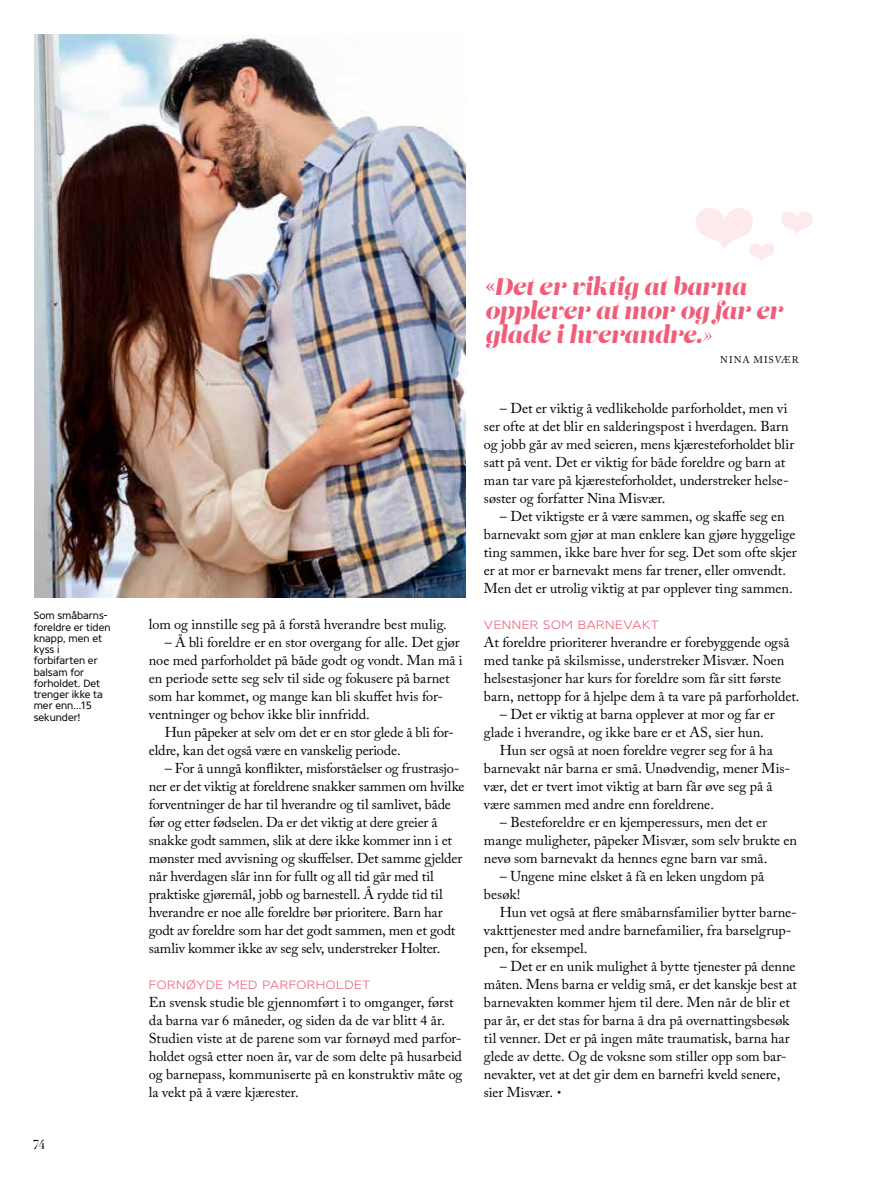
<style>
.page{position:relative;width:885px;height:1183px;background:#fff}
.page>*{position:absolute;margin:0;border:0;box-sizing:border-box;transform-origin:0 0}
.t1{font:italic 24px/24px "Lust";letter-spacing:-.01em;color:#f05d79}
.t2{font:14.25px/18px "Adobe Caslon Pro";letter-spacing:-.005em;color:#000}
.t3{font:12.75px "Didot LT Std";color:#000}
.t4{font:300 12px "Core Sans N33 Ex";letter-spacing:.05em;color:#f05d79}
.t5{font:10.5px/11.2px "Core Sans N45";color:#000}
.t6{font:9.75px "Adobe Caslon Pro";letter-spacing:.1em;color:#000}
.s1{font-family:"Adobe Caslon Pro";font-style:normal}
.s2{font-family:"Core Sans N35";font-weight:300}
</style>
<div class="page">
<img style="left:34px;top:34px;width:431px;height:563px">
<p class="t5" style="left:34px;top:610px;width:78px">Som småbarns&shy;foreldre er tiden knapp, men et kyss i forbifarten er balsam for forholdet. Det trenger ikke ta mer enn...15 sekunder!</p>
<p class="t3" style="left:33px;top:1136px;width:14px">74</p>
<p class="t2" style="left:149px;top:614px;width:299px">lom og innstille seg på å forstå hverandre best mulig.</p>
<p class="t2" style="left:149px;top:632px;width:315px;text-indent:16px">– Å bli foreldre er en stor overgang for alle. Det gjør noe med parforholdet på både godt og vondt. Man må i en periode sette seg selv til side og fokusere på barnet som har kommet, og mange kan bli skuffet hvis for&shy;ventninger og behov ikke blir innfridd.</p>
<p class="t2" style="left:149px;top:722px;width:306px;text-indent:16px">Hun påpeker at selv om det er en stor glede å bli for&shy;eldre, kan det også være en vanskelig periode.</p>
<p class="t2" style="left:149px;top:758px;width:317px;text-indent:16px">– For å unngå konflikter, misforståelser og frustrasjo&shy;ner er det viktig at foreldrene snakker sammen om hvilke forventninger de har til hverandre og til samlivet, både før og etter fødselen. Da er det viktig at dere greier å snakke godt sammen, slik at dere ikke kommer inn i et mønster med avvisning og skuf-felser. Det samme gjelder når hverdagen slår inn for fullt og all tid går med til praktiske gjøremål, jobb og barnestell. Å rydde tid til hverandre er noe alle foreldre bør prioritere. Barn har godt av foreldre som har det godt sammen, men et godt samliv kommer ikke av seg selv, understreker Holter.</p>
<p class="t4" style="left:149px;top:976px;width:223px">FORNØYDE MED PAR-FORHOLDET</p>
<p class="t2" style="left:149px;top:992px;width:315px">En svensk studie ble gjennomført i to omganger, først da barna var 6 måneder, og siden da de var blitt 4 år.<br>Studien viste at de parene som var fornøyd med parfor&shy;holdet også etter noen år, var de som delte på husarbeid og barnepass, kommuniserte på en konstruktiv måte og la vekt på å være kjærester.</p>
<h1 class="t1" style="left:485px;top:276px;width:299px"><span class="s1">«</span>Det er viktig at barna opplever at mor og far er glade i hverandre.»</h1>
<p class="t6" style="left:720px;top:354px;width:17px">Nina</p>
<p class="t6" style="left:753px;top:354px;width:47px">Mis-vær</p>
<p class="t2" style="left:484px;top:398px;width:312px;text-indent:16px">– Det er viktig å vedlikeholde parforholdet, men vi ser ofte at det blir en salderingspost i hverdagen. Barn og jobb går av med seieren, mens kjæresteforholdet blir satt på vent. Det er viktig for både foreldre og barn at man tar vare på kjæresteforholdet, understreker helse&shy;søster og forfatter Nina Misvær.</p>
<p class="t2" style="left:484px;top:506px;width:314px;text-indent:16px">– Det viktigste er å være sammen, og skaf-fe seg en barnevakt som gjør at man enklere kan gjøre hyggelige ting sammen, ikke bare hver for seg. Det som ofte skjer er at mor er barnevakt mens far trener, eller omvendt.<br>Men det er utrolig viktig at par opplever ting sammen.</p>
<p class="t4" style="left:484px;top:616px;width:176px">VENNER SOM BARNEVAKT</p>
<p class="t2" style="left:484px;top:632px;width:317px">At foreldre prioriterer hverandre er forebyggende også med tanke på skilsmisse, understreker Misvær. Noen helsestasjoner har kurs for foreldre som får sitt første barn, nettopp for å hjelpe dem å ta vare på parforholdet.</p>
<p class="t2" style="left:500px;top:704px;width:276px">– Det er viktig at barna opplever at mor og far er</p>
<p class="t2" style="left:484px;top:722px;width:281px">glade i hverandre, og ikke bare er et AS, sier hun.</p>
<p class="t2" style="left:500px;top:740px;width:274px">Hun ser også at noen foreldre vegrer seg for å ha</p>
<p class="t2" style="left:484px;top:758px;width:308px">barnevakt når barna er små. Unødvendig, mener Mis-</p>
<p class="t2" style="left:484px;top:776px;width:290px">vær, det er tvert imot viktig at barn får øve seg på å</p>
<p class="t2" style="left:484px;top:794px;width:231px">være sammen med andre enn foreldrene.</p>
<p class="t2" style="left:484px;top:812px;width:315px;text-indent:16px">– Besteforeldre er en kjemperessurs, men det er mange muligheter, påpeker Misvær, som selv brukte en nevø som barnevakt da hennes egne barn var små.</p>
<p class="t2" style="left:484px;top:866px;width:282px;text-indent:16px">– Ungene mine elsket å få en leken ungdom på besøk!</p>
<p class="t2" style="left:484px;top:902px;width:314px;text-indent:16px">Hun vet også at flere småbarnsfamilier bytter barne&shy;vakttjenester med andre barnefamilier, fra barselgrup&shy;pen, for eksempel.</p>
<p class="t2" style="left:484px;top:956px;width:314px;text-indent:16px">– Det er en unik mulighet å bytte tjenester på denne måten. Mens barna er veldig små, er det kanskje best at barnevakten kommer hjem til dere. Men når de blir et par år, er det stas for barna å dra på overnattingsbesøk til venner. Det er på ingen måte traumatisk, barna har glede av dette. Og de voksne som stiller opp som bar&shy;nevakter, vet at det gir dem en barnefri kveld senere, sier Misvær. <span class="s2">•</span></p>
</div>
